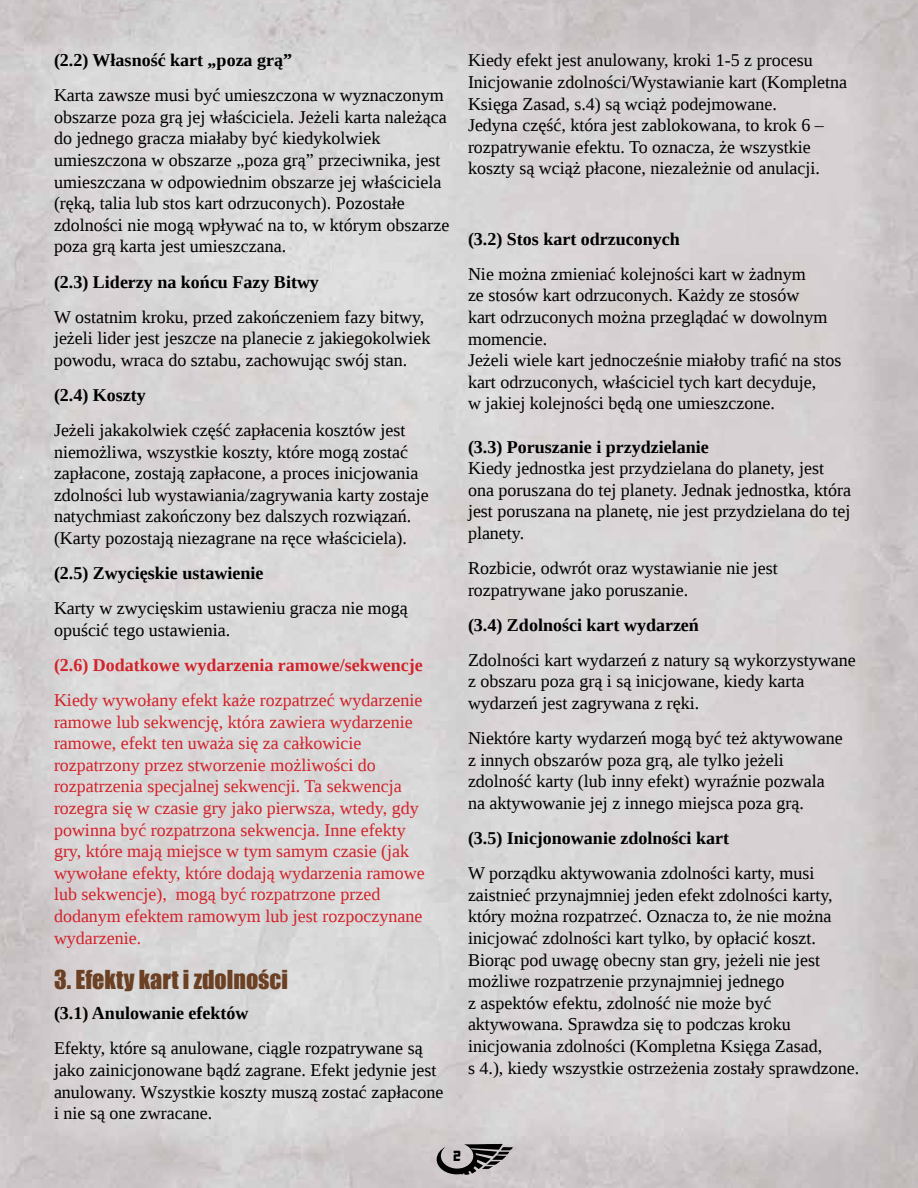
<style>
.page{position:relative;width:918px;height:1188px;background:#fff}
.page>*{position:absolute;margin:0;border:0;box-sizing:border-box;transform-origin:0 0}
.t1{font:24px "Impact";color:#6c4023}
.t2{font:18px/21.6px "Liberation Serif";color:#000}
.t3{font:18px/21.6px "Liberation Serif";color:#d2232a}
.t4{font:700 18px "Liberation Serif";color:#000}
.t5{font:700 18px "Liberation Serif";color:#d2232a}
.t6{font:15px "Armorhide";color:#000}
</style>
<div class="page">
<svg style="left:437px;top:1144px;width:76px;height:31px;background:#848081"></svg>
<p class="t4" style="left:54px;top:48px;width:240px">(2.2) Własność kart „poza grą”</p>
<p class="t2" style="left:54px;top:84px;width:397px">Karta zawsze musi być umieszczona w wyznaczonym obszarze poza grą jej właściciela. Jeżeli karta należąca do jednego gracza miałaby być kiedykolwiek umieszczona w obszarze „poza grą” przeciwnika, jest umieszczana w odpowiednim obszarze jej właściciela (ręką, talia lub stos kart odrzuconych). Pozostałe zdolności nie mogą wpływać na to, w którym obszarze poza grą karta jest umieszczana.</p>
<p class="t4" style="left:54px;top:269px;width:266px">(2.3) Liderzy na końcu Fazy Bitwy</p>
<p class="t2" style="left:54px;top:306px;width:378px">W ostatnim kroku, przed zakończeniem fazy bitwy, jeżeli lider jest jeszcze na planecie z jakiegokolwiek powodu, wraca do sztabu, zachowując swój stan.</p>
<p class="t4" style="left:54px;top:383px;width:93px">(2.4) Koszty</p>
<p class="t2" style="left:54px;top:419px;width:376px">Jeżeli jakakolwiek część zapłacenia kosztów jest niemożliwa, wszystkie koszty, które mogą zostać zapłacone, zostają zapłacone, a proces inicjowania zdolności lub wystawiania/zagrywania karty zostaje natychmiast zakończony bez dalszych rozwiązań. (Karty pozostają niezagrane na ręce właściciela).</p>
<p class="t4" style="left:54px;top:561px;width:211px">(2.5) Zwycięskie ustawienie</p>
<p class="t2" style="left:54px;top:597px;width:355px">Karty w zwycięskim ustawieniu gracza nie mogą opuścić tego ustawienia.</p>
<p class="t5" style="left:54px;top:653px;width:370px">(2.6) Dodatkowe wydarzenia ramowe/sekwencje</p>
<p class="t3" style="left:54px;top:689px;width:372px">Kiedy wywołany efekt każe rozpatrzeć wydarzenie ramowe lub sekwencję, która zawiera wydarzenie ramowe, efekt ten uważa się za całkowicie rozpatrzony przez stworzenie możliwości do rozpatrzenia specjalnej sekwencji. Ta sekwencja rozegra się w czasie gry jako pierwsza, wtedy, gdy powinna być rozpatrzona sekwencja. Inne efekty gry, które mają miejsce w tym samym czasie (jak wywołane efekty, które dodają wydarzenia ramowe lub sekwencje), mogą być rozpatrzone przed dodanym efektem ramowym lub jest rozpoczynane wydarzenie.</p>
<h1 class="t1" style="left:54px;top:961px;width:236px">3. Efekty kart i zdolności</h1>
<p class="t4" style="left:54px;top:1001px;width:196px">(3.1) Anulowanie efektów</p>
<p class="t2" style="left:54px;top:1037px;width:391px">Efekty, które są anulowane, ciągle rozpatrywane są jako zainicjonowane bądź zagrane. Efekt jedynie jest anulowany. Wszystkie koszty muszą zostać zapłacone i nie są one zwracane.</p>
<p class="t2" style="left:468px;top:50px;width:381px">Kiedy efekt jest anulowany, kroki 1-5 z procesu Inicjowanie zdolności/Wystawianie kart (Kompletna Księga Zasad, s.4) są wciąż podejmowane.<br>Jedyna część, która jest zablokowana, to krok 6 – rozpatrywanie efektu. To oznacza, że wszystkie koszty są wciąż płacone, niezależnie od anulacji.</p>
<p class="t4" style="left:468px;top:227px;width:213px">(3.2) Stos kart odrzuconych</p>
<p class="t2" style="left:468px;top:263px;width:375px">Nie można zmieniać kolejności kart w żadnym<br>ze stosów kart odrzuconych. Każdy ze stosów<br>kart odrzuconych można przeglądać w dowolnym momencie.<br>Jeżeli wiele kart jednocześnie miałoby trafić na stos kart odrzuconych, właściciel tych kart decyduje,<br>w jakiej kolejności będą one umieszczone.</p>
<p class="t4" style="left:468px;top:434px;width:242px">(3.3) Poruszanie i przydzielanie</p>
<p class="t2" style="left:468px;top:457px;width:385px">Kiedy jednostka jest przydzielana do planety, jest ona poruszana do tej planety. Jednak jednostka, która jest poruszana na planetę, nie jest przydzielana do tej planety.</p>
<p class="t2" style="left:468px;top:557px;width:311px">Rozbicie, odwrót oraz wystawianie nie jest rozpatrywane jako poruszanie.</p>
<p class="t4" style="left:468px;top:613px;width:232px">(3.4) Zdolności kart wydarzeń</p>
<p class="t2" style="left:468px;top:649px;width:389px">Zdolności kart wydarzeń z natury są wykorzystywane z obszaru poza grą i są inicjowane, kiedy karta wydarzeń jest zagrywana z ręki.</p>
<p class="t2" style="left:468px;top:727px;width:376px">Niektóre karty wydarzeń mogą być też aktywowane z innych obszarów poza grą, ale tylko jeżeli zdolność karty (lub inny efekt) wyraźnie pozwala na aktywowanie jej z innego miejsca poza grą.</p>
<p class="t4" style="left:468px;top:826px;width:262px">(3.5) Inicjonowanie zdolności kart</p>
<p class="t2" style="left:468px;top:862px;width:393px">W porządku aktywowania zdolności karty, musi zaistnieć przynajmniej jeden efekt zdolności karty, który można rozpatrzeć. Oznacza to, że nie można inicjować zdolności kart tylko, by opłacić koszt.<br>Biorąc pod uwagę obecny stan gry, jeżeli nie jest możliwe rozpatrzenie przynajmniej jednego<br>z aspektów efektu, zdolność nie może być aktywowana. Sprawdza się to podczas kroku inicjowania zdolności (Kompletna Księga Zasad,<br>s 4.), kiedy wszystkie ostrzeżenia zostały sprawdzone.</p>
<p class="t6" style="left:454px;top:1145px;width:10px">2</p>
</div>
